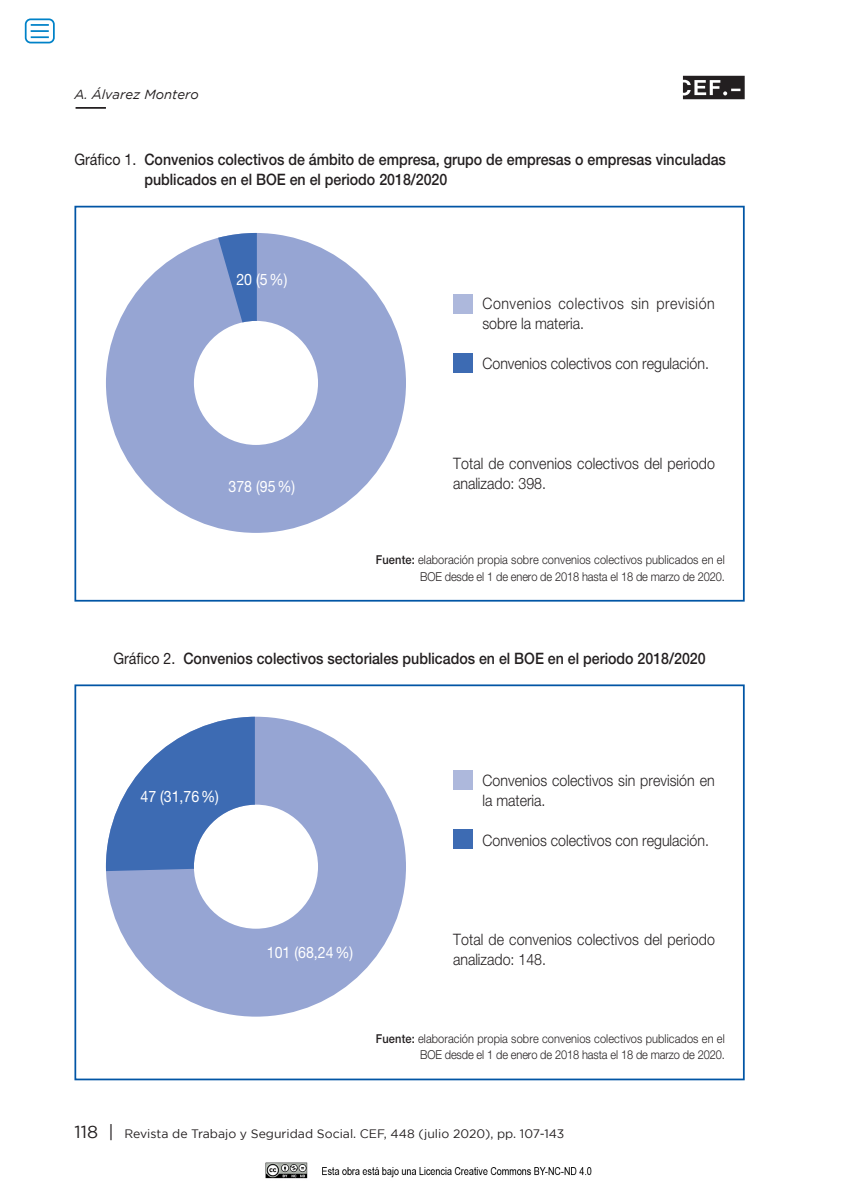
<style>
.page{position:relative;width:844px;height:1191px;background:#fff}
.page>*{position:absolute;margin:0;border:0;box-sizing:border-box;transform-origin:0 0}
.t1{font:300 15.75px/20.1px "Helvetica Neue LT Std";letter-spacing:.005em;color:#231f20;scale:.9 1}
.t2{font:500 15.75px/20.1px "Helvetica Neue LT Std";color:#231f20;scale:.9 1}
.t3{font:300 15.75px/20.1px "Helvetica Neue LT Std";letter-spacing:.04em;color:#231f20;scale:.9 1}
.t4{font:15.75px "Helvetica Neue LT Std";color:#fff;scale:.9 1}
.t5{font:italic 13.12px "Gotham";color:#231f20}
.t6{font:300 12.25px/16.6px "Helvetica Neue LT Std";letter-spacing:.01em;color:#231f20;text-align:right;scale:.9 1}
.t7{font:12.25px "Gotham";color:#231f20}
.s1{font-weight:400}
.s2{font-weight:500}
.s3{font-size:17.5px}
</style>
<div class="page">
<img style="left:265px;top:1162px;width:327px;height:17px">
<svg style="left:682px;top:76px;width:62px;height:23px"></svg>
<hr style="left:76px;top:107px;width:30px;height:2px;background:#231f20">
<div style="left:74px;top:206px;width:670px;height:395px;border:2px solid #0155a5"></div>
<svg style="left:106px;top:233px;width:300px;height:300px;fill:#96a5d3"></svg>
<svg style="left:218px;top:233px;width:39px;height:89px;background:#5b7fbd"></svg>
<div style="left:453px;top:294px;width:19px;height:20px;background:#adb8dc"></div>
<div style="left:453px;top:353px;width:19px;height:20px;background:#3d6bb3"></div>
<div style="left:74px;top:684px;width:670px;height:396px;border:2px solid #0155a5"></div>
<svg style="left:106px;top:716px;width:300px;height:300px;fill:#96a5d3"></svg>
<svg style="left:106px;top:716px;width:149px;height:155px"></svg>
<div style="left:453px;top:770px;width:19px;height:20px;background:#adb8dc"></div>
<div style="left:453px;top:829px;width:19px;height:20px;background:#3d6bb3"></div>
<div style="left:25px;top:18px;width:30px;height:25px;border:2px solid #0082c8;border-radius:5px"></div>
<svg style="left:31px;top:24px;width:18px;height:14px"></svg>
<p class="t5" style="left:74px;top:87px;width:126px">A. Álvarez Montero</p>
<p class="t2" style="left:144px;top:149px;width:647px;text-indent:-70px"><span class="s1">Gráfico 1.</span> Convenios colectivos de ámbito de empresa, grupo de empresas o empresas vinculadas publicados en el BOE en el periodo 2018/2020</p>
<p class="t4" style="left:236px;top:270px;width:58px">20 (5%)</p>
<p class="t4" style="left:228px;top:477px;width:76px">378 (95%)</p>
<p class="t3" style="left:482px;top:293px;width:259px">Convenios colectivos sin previsión sobre la materia.</p>
<p class="t1" style="left:482px;top:353px;width:253px">Convenios colectivos con regulación.</p>
<p class="t1" style="left:453px;top:453px;width:292px">Total de convenios colectivos del periodo analizado: 398.</p>
<p class="t6" style="left:376px;top:551px;width:389px"><span class="s2">Fuente:</span> elaboración propia sobre convenios colectivos publicados en el<br>BOE desde el 1 de enero de 2018 hasta el 18 de marzo de 2020.</p>
<p class="t2" style="left:113px;top:648px;width:659px"><span class="s1">Gráfico 2.</span> Convenios colectivos sectoriales publicados en el BOE en el periodo 2018/2020</p>
<p class="t4" style="left:140px;top:787px;width:89px">47 (31,76%)</p>
<p class="t1" style="left:482px;top:769px;width:259px">Convenios colectivos sin previsión en la materia.</p>
<p class="t1" style="left:482px;top:829px;width:253px">Convenios colectivos con regulación.</p>
<p class="t4" style="left:267px;top:943px;width:97px">101 (68,24%)</p>
<p class="t1" style="left:453px;top:929px;width:292px">Total de convenios colectivos del periodo analizado: 148.</p>
<p class="t6" style="left:376px;top:1029px;width:389px"><span class="s2">Fuente:</span> elaboración propia sobre convenios colectivos publicados en el<br>BOE desde el 1 de enero de 2018 hasta el 18 de marzo de 2020.</p>
<p class="t7" style="left:74px;top:1127px;width:491px"><span class="s3">118 |</span> Revista de Trabajo y Seguridad Social. CEF, 448 (julio 2020), pp. 107-143</p>
</div>
